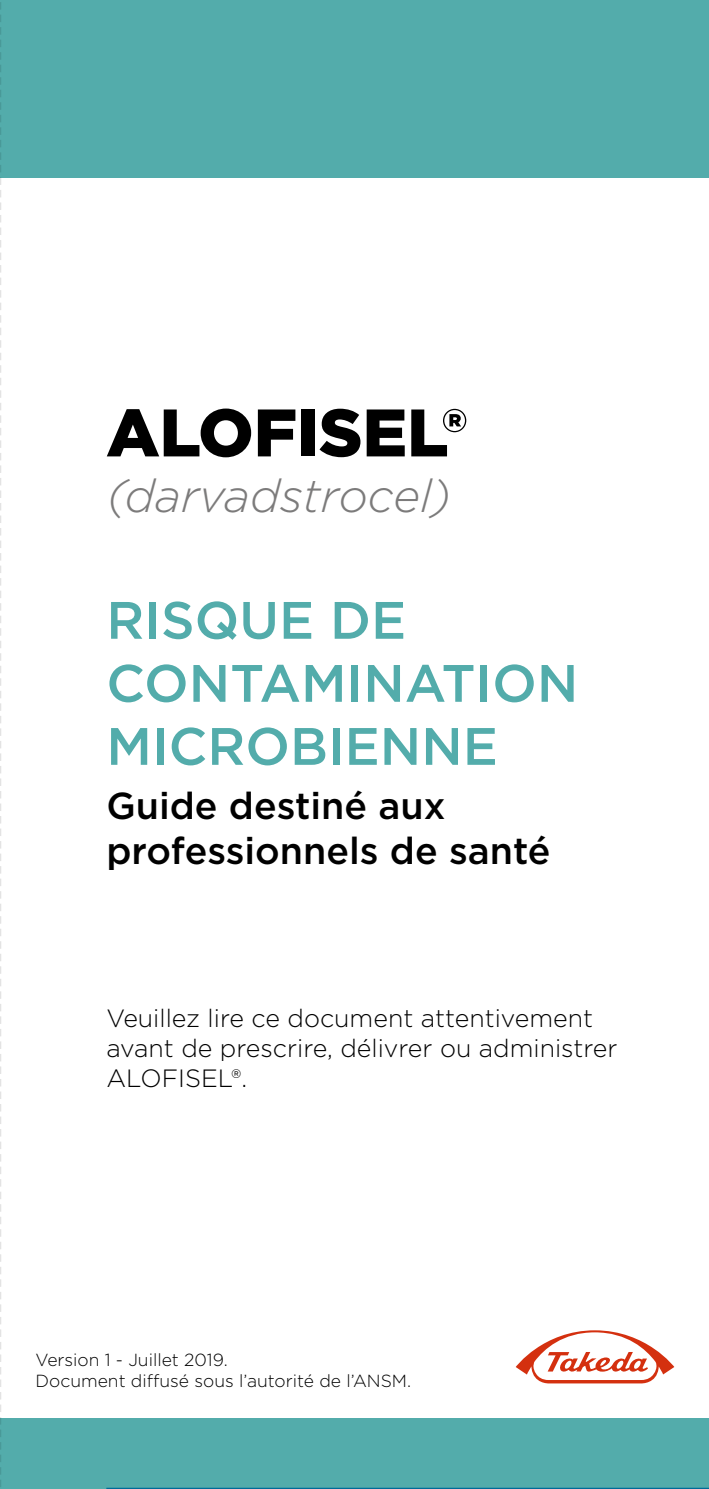
<style>
.page{position:relative;width:709px;height:1489px;background:#fff}
.page>*{position:absolute;margin:0;border:0;box-sizing:border-box;transform-origin:0 0}
.t1{font:900 67px "Gotham";color:#000}
.t2{font:500 52.5px/63px "Gotham";color:#53acab}
.t3{font:italic 300 46px "Gotham";color:#7c7b7b}
.t4{font:500 37.5px/45px "Gotham";color:#000}
.t5{font:300 25px/30px "Gotham";color:#000}
.t6{font:300 17.5px/21px "Gotham";color:#000}
</style>
<div class="page">
<svg style="left:515px;top:1330px;width:160px;height:54px"></svg>
<div style="left:0;top:0;width:709px;height:177px;background:#53acab"></div>
<div style="left:0;top:1417px;width:709px;height:71px;background:#53acab"></div>
<hr style="left:106px;top:1487px;width:603px;height:1px;background:#009fe3">
<svg style="left:0;top:2px;width:1px;height:1485px"></svg>
<h1 class="t1" style="left:106px;top:386px;width:362px">ALOFISEL®</h1>
<h3 class="t3" style="left:106px;top:466px;width:346px">(darvadstrocel)</h3>
<h2 class="t2" style="left:106px;top:588px;width:473px">RISQUE DE<br>CONTAMINATION<br>MICROBIENNE</h2>
<h3 class="t4" style="left:106px;top:782px;width:446px">Guide destiné aux professionnels de santé</h3>
<p class="t5" style="left:106px;top:1002px;width:512px">Veuillez lire ce document attentivement avant de prescrire, délivrer ou administrer<br>ALOFISEL®.</p>
<p class="t6" style="left:35px;top:1348px;width:377px">Version 1 - Juillet 2019.<br>Document diffusé sous l’autorité de l’ANSM.</p>
</div>
